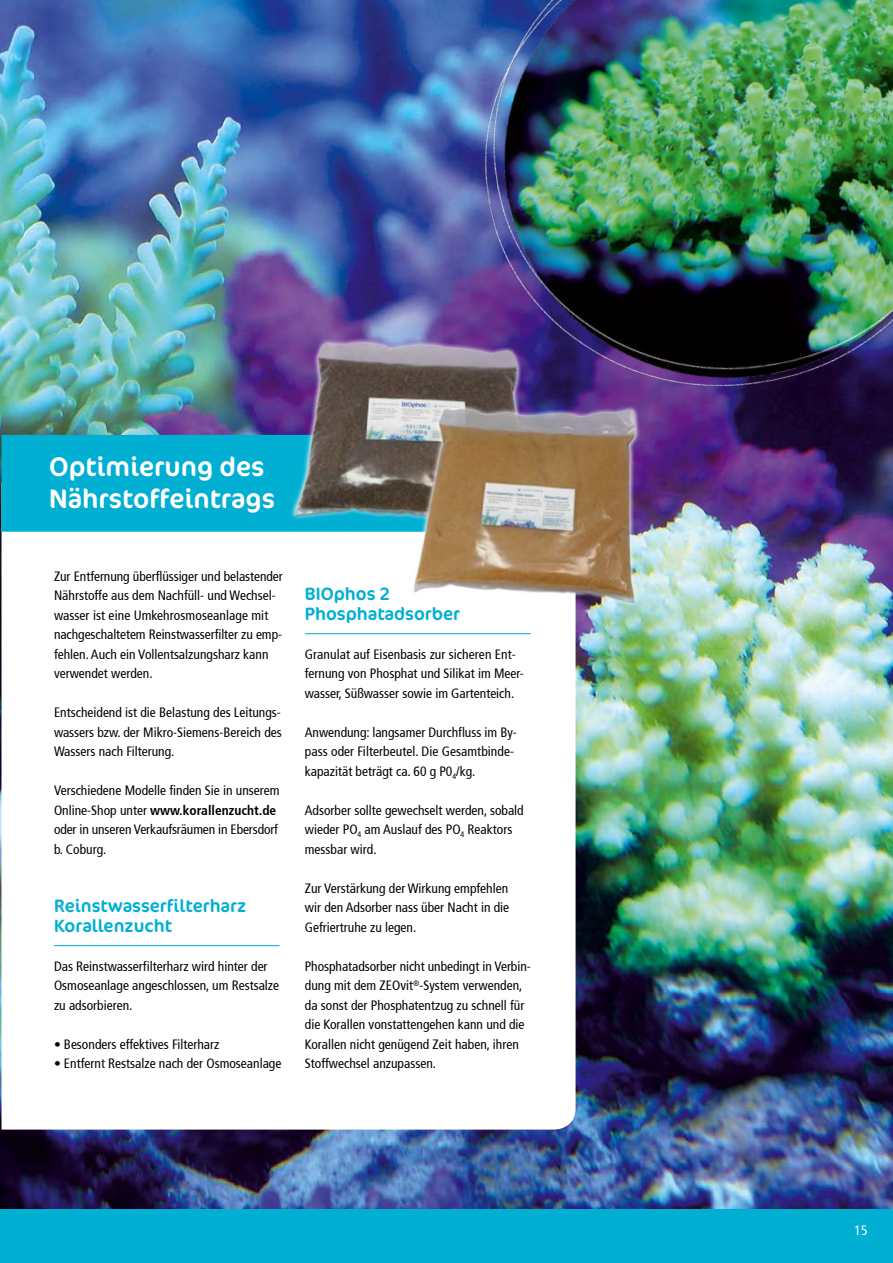
<style>
.page{position:relative;width:893px;height:1263px;background:#fff}
.page>*{position:absolute;margin:0;border:0;box-sizing:border-box;transform-origin:0 0}
.t1{font:27px/32.4px "Cocon OT";color:#fff}
.t2{font:18px/19.5px "Cocon OT";color:#00afd2}
.t3{font:condensed 13.5px/19.5px "Frutiger 57";color:#000}
.t4{font:700 condensed 13.5px "Frutiger 67";color:#000}
.t5{font:condensed 13.5px "Frutiger 57";color:#fff}
.s1{font-family:"Frutiger 57";font-weight:400}
</style>
<div class="page">
<img style="left:0;top:0;width:893px;height:1209px">
<svg style="left:2px;top:532px;width:574px;height:597px"></svg>
<div style="left:2px;top:435px;width:269px;height:97px;background:#00afd2"></div>
<img style="left:271px;top:291px;width:131px;height:264px">
<img style="left:402px;top:501px;width:277px;height:127px">
<hr style="left:54px;top:945px;width:225px;height:1px;background:#00afd2">
<hr style="left:305px;top:633px;width:226px;height:1px;background:#00afd2">
<div style="left:0;top:1209px;width:893px;height:54px;background:#00afd2"></div>
<img style="left:398px;top:0;width:495px;height:501px">
<h1 class="t1" style="left:49px;top:449px;width:227px">Optimierung des<br>Nährstoffeintrags</h1>
<p class="t3" style="left:54px;top:566px;width:230px">Zur Entfernung überflüssiger und belastender Nährstoffe aus dem Nachfüll- und Wechsel-- wasser ist eine Umkehrosmoseanlage mit nachgeschaltetem Reinstwasserfilter zu emp&shy;fehlen. Auch ein Vollentsalzungsharz kann verwendet werden.</p>
<p class="t3" style="left:54px;top:703px;width:229px;text-align:justify">Entscheidend ist die Belastung des Leitungs&shy;wassers bzw. der Mikro-Siemens-Bereich des Wassers nach Filterung.</p>
<p class="t3" style="left:54px;top:781px;width:227px">Verschiedene Modelle finden Sie in unserem</p>
<p class="t4" style="left:54px;top:802px;width:224px"><span class="s1">Online-Shop unter</span> www.korallenzucht.de</p>
<p class="t3" style="left:54px;top:820px;width:226px">oder in unseren Verkaufsräumen in Ebersdorf b. Coburg.</p>
<h2 class="t2" style="left:54px;top:895px;width:194px">Reinstwasserfilterharz<br>Korallenzucht</h2>
<p class="t3" style="left:54px;top:956px;width:227px">Das Reinstwasserfilterharz wird hinter der<br>Osmoseanlage angeschlossen, um Restsalze zu adsorbieren.</p>
<p class="t3" style="left:54px;top:1034px;width:167px">• Besonders effektives Filterharz</p>
<p class="t3" style="left:54px;top:1054px;width:229px">• Entfernt Restsalze nach der Osmoseanlage</p>
<h2 class="t2" style="left:305px;top:583px;width:157px">BIOphos 2<br>Phosphatadsorber</h2>
<p class="t3" style="left:305px;top:644px;width:221px">Granulat auf Eisenbasis zur sicheren Ent&shy;fernung von Phosphat und Silikat im Meer&shy;wasser, Süßwasser sowie im Gartenteich.</p>
<p class="t3" style="left:305px;top:722px;width:213px">Anwendung: langsamer Durchfluss im By&shy;pass oder Filterbeutel. Die Gesamtbinde&shy;kapazität beträgt ca. 60 g P0<sub>4</sub>/kg.</p>
<p class="t3" style="left:305px;top:800px;width:220px">Adsorber sollte gewechselt werden, sobald wieder PO<sub>4</sub> am Auslauf des PO<sub>4</sub> Reaktors messbar wird.</p>
<p class="t3" style="left:305px;top:878px;width:206px;text-align:justify">Zur Verstärkung der Wirkung empfehlen wir den Adsorber nass über Nacht in die Gefriertruhe zu legen.</p>
<p class="t3" style="left:305px;top:956px;width:227px">Phosphatadsorber nicht unbedingt in Verbin&shy;dung mit dem ZEOvit<sup>®</sup>-System verwenden, da sonst der Phosphatentzug zu schnell für die Korallen vonstattengehen kann und die Korallen nicht genügend Zeit haben, ihren Stoffwechsel anzupassen.</p>
<p class="t5" style="left:854px;top:1222px;width:14px">15</p>
</div>
